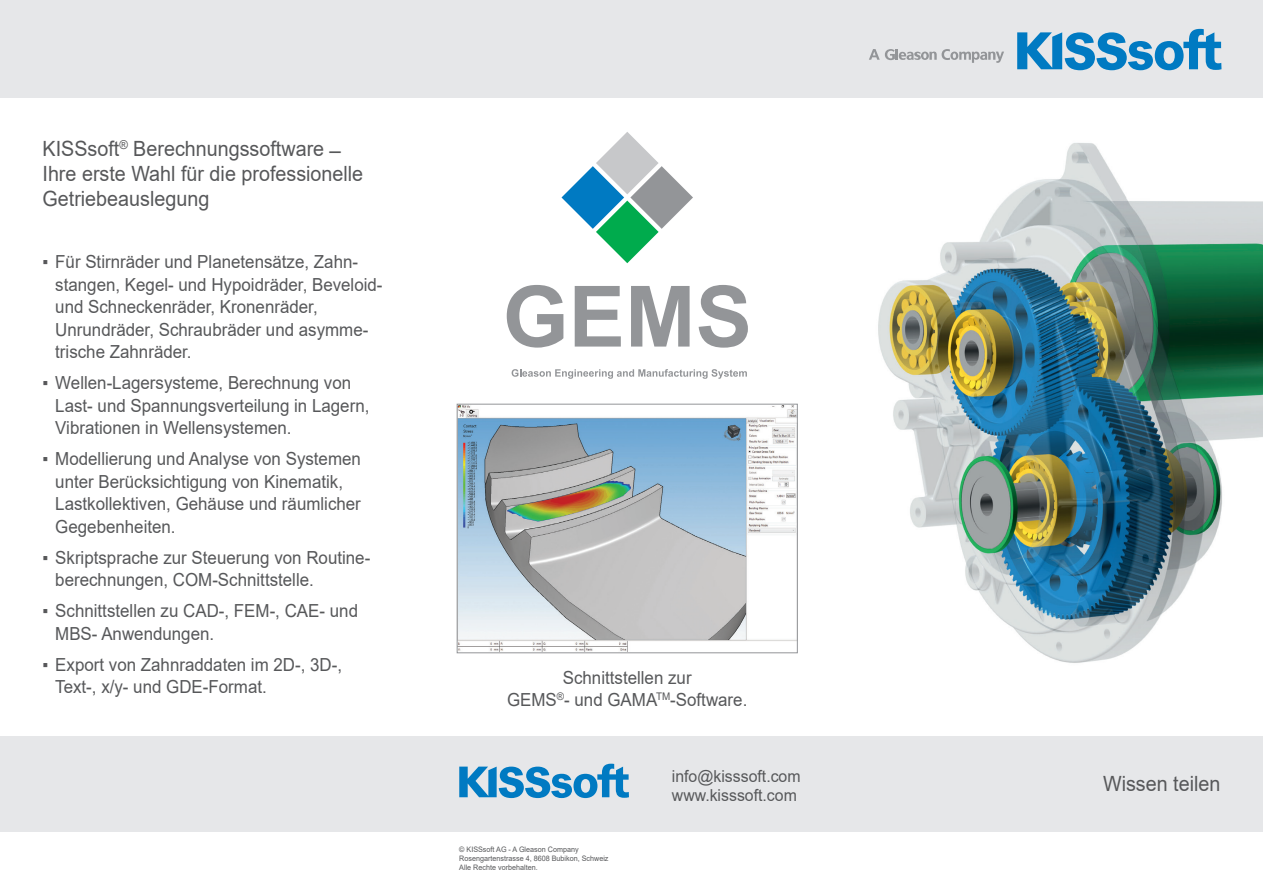
<style>
.page{position:relative;width:1263px;height:893px;background:#fff}
.page>*{position:absolute;margin:0;border:0;box-sizing:border-box;transform-origin:0 0}
.t1{font:21px/25.2px "Arial";color:#57585a;scale:.94 1}
.t2{font:18px/22.5px "Arial";color:#57585a;scale:.94 1}
.t3{font:16.5px/19.8px "Arial";color:#57585a;scale:.96 1}
.t4{font:7.5px/9px "Arial";color:#57585a;scale:.96 1}
</style>
<div class="page">
<div style="left:0;top:0;width:1263px;height:98px;background:#e6e7e9"></div>
<div style="left:0;top:736px;width:1263px;height:95px;background:#e6e7e9"></div>
<svg style="left:869px;top:49px;width:135px;height:14px"></svg>
<svg style="left:1017px;top:29px;width:204px;height:41px"></svg>
<svg style="left:459px;top:764px;width:170px;height:34px"></svg>
<svg style="left:561px;top:132px;width:132px;height:131px"></svg>
<svg style="left:507px;top:285px;width:56px;height:63px"></svg>
<svg style="left:575px;top:286px;width:46px;height:61px"></svg>
<svg style="left:631px;top:286px;width:58px;height:61px"></svg>
<svg style="left:699px;top:285px;width:49px;height:63px"></svg>
<svg style="left:512px;top:369px;width:235px;height:10px"></svg>
<img style="left:459px;top:406px;width:336px;height:245px">
<div style="left:457px;top:404px;width:340px;height:249px;border:1px solid #939598"></div>
<img style="left:878px;top:143px;width:385px;height:520px">
<p class="t1" style="left:43px;top:135px;width:343px">KISSsoft<sup>®</sup> Berechnungssoftware ̶<br>Ihre erste Wahl für die professionelle<br>Getriebeauslegung</p>
<p class="t2" style="left:55px;top:251px;width:350px;text-indent:-13px">▪ Für Stirnräder und Planetensätze, Zahn&shy;stangen, Kegel- und Hypoidräder, Beveloid&shy;und Schneckenräder, Kronenräder, Unrundräder, Schraubräder und asymme&shy;trische Zahnräder.</p>
<p class="t2" style="left:55px;top:372px;width:336px;text-indent:-13px">▪ Wellen-Lagersysteme, Berechnung von<br>Last- und Spannungsverteilung in Lagern,<br>Vibrationen in Wellensystemen.</p>
<p class="t2" style="left:55px;top:448px;width:327px;text-indent:-13px">▪ Modellierung und Analyse von Systemen unter Berücksichtigung von Kinematik, Lastkollektiven, Gehäuse und räumlicher Gegebenheiten.</p>
<p class="t2" style="left:55px;top:546px;width:337px;text-indent:-13px">▪ Skriptsprache zur Steuerung von Routine&shy;berechnungen, COM-Schnittstelle.</p>
<p class="t2" style="left:55px;top:600px;width:324px;text-indent:-13px">▪ Schnittstellen zu CAD-, FEM-, CAE- und<br>MBS- Anwendungen.</p>
<p class="t2" style="left:55px;top:653px;width:307px;text-indent:-13px">▪ Export von Zahnraddaten im 2D-, 3D-,<br>Text-, x/y- und GDE-Format.</p>
<p class="t2" style="left:507px;top:666px;width:257px;text-align:center">Schnittstellen zur<br>GEMS<sup>®</sup>- und GAMA<sup>TM</sup>-Software.</p>
<p class="t4" style="left:459px;top:845px;width:157px">© KISSsoft AG - A Gleason Company<br>Rosengartenstrasse 4, 8608 Bubikon, Schweiz<br>Alle Rechte vorbehalten.</p>
<p class="t3" style="left:672px;top:766px;width:136px">info@kisssoft.com www.kisssoft.com</p>
<p class="t1" style="left:1103px;top:771px;width:126px">Wissen teilen</p>
</div>
